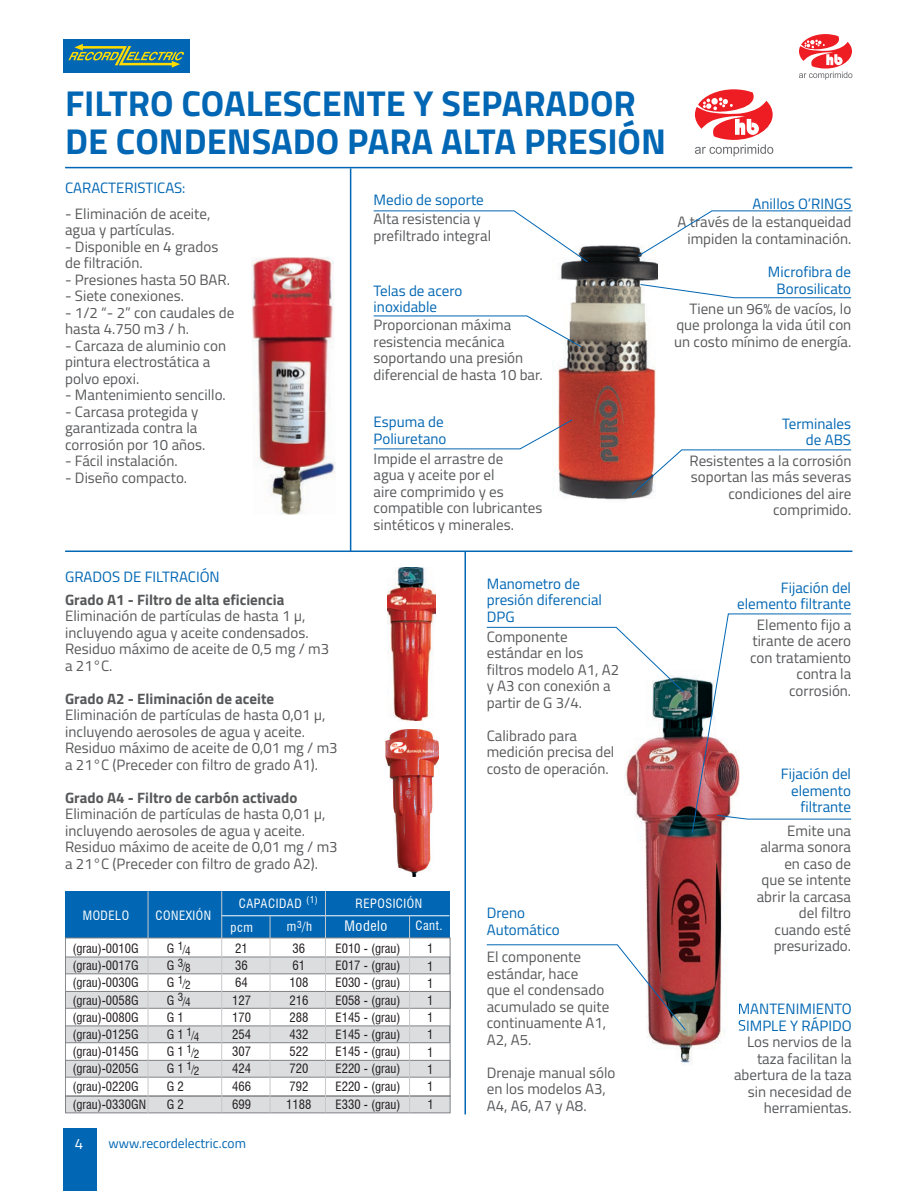
<style>
.page{position:relative;width:915px;height:1191px;background:#fff}
.page>*{position:absolute;margin:0;border:0;box-sizing:border-box;transform-origin:0 0}
.t1{font:700 36px/37.5px "Titillium";color:#0166b3}
.t2{font:15px/16.5px "Titillium";color:#57585a}
.t3{font:15px/16.5px "Titillium";color:#0166b3}
.t4{font:700 15px "Titillium";color:#57585a}
.t5{font:15px "Titillium";color:#fff}
.t6{font:condensed 14.1px "Swiss 721 BT";letter-spacing:.04em;color:#fff}
.t7{font:13.5px "Titillium";color:#0166b3}
.t8{font:condensed 12.45px/17.2px "Swiss 721 BT";color:#231f20;text-align:justify}
.t9{font:condensed 12.45px "Swiss 721 BT";letter-spacing:.04em;color:#fff}
.t10{font:condensed 10.95px/17.2px "Swiss 721 BT";color:#231f20;text-align:justify}
.s1{font-size:12.45px}
</style>
<div class="page">
<div style="left:63px;top:39px;width:126px;height:33px;background:#0166b3"></div>
<svg style="left:68px;top:44px;width:116px;height:24px"></svg>
<div style="left:63px;top:1128px;width:33px;height:63px;background:#0166b3"></div>
<hr style="left:65px;top:167px;width:787px;height:1px;background:#0166b3">
<hr style="left:65px;top:550px;width:787px;height:2px;background:#0166b3">
<hr style="left:464px;top:552px;width:2px;height:562px;background:#0166b3">
<img style="left:251px;top:257px;width:84px;height:258px">
<svg style="left:694px;top:89px;width:79px;height:67px"></svg>
<img style="left:552px;top:245px;width:105px;height:255px">
<hr style="left:350px;top:168px;width:1px;height:384px;background:#0166b3">
<svg style="left:373px;top:210px;width:215px;height:53px"></svg>
<svg style="left:637px;top:210px;width:215px;height:47px"></svg>
<svg style="left:373px;top:315px;width:208px;height:32px"></svg>
<svg style="left:373px;top:419px;width:200px;height:30px"></svg>
<svg style="left:639px;top:284px;width:212px;height:14px"></svg>
<svg style="left:630px;top:449px;width:221px;height:46px"></svg>
<img style="left:387px;top:568px;width:48px;height:153px">
<img style="left:386px;top:729px;width:52px;height:148px">
<div style="left:65px;top:891px;width:385px;height:46px;background:#0166b3"></div>
<div style="left:65px;top:957px;width:384px;height:16px;background:#dcdddf"></div>
<div style="left:65px;top:956px;width:385px;height:18px;border:1px solid #808285"></div>
<div style="left:65px;top:991px;width:385px;height:17px;background:#dcdddf"></div>
<div style="left:65px;top:991px;width:385px;height:17px;border:1px solid #808285"></div>
<div style="left:65px;top:1026px;width:384px;height:16px;background:#dcdddf"></div>
<div style="left:65px;top:1025px;width:385px;height:18px;border:1px solid #808285"></div>
<div style="left:65px;top:1060px;width:385px;height:17px;background:#dcdddf"></div>
<div style="left:65px;top:1096px;width:385px;height:16px;background:#dcdddf"></div>
<div style="left:65px;top:1060px;width:385px;height:17px;border:1px solid #808285"></div>
<div style="left:65px;top:1095px;width:385px;height:18px;border:1px solid #808285"></div>
<hr style="left:221px;top:915px;width:228px;height:1px;background:#fff">
<div style="left:65px;top:937px;width:385px;height:159px;border:1px solid #808285"></div>
<hr style="left:148px;top:891px;width:1px;height:222px;background:#c7c8ca">
<hr style="left:221px;top:891px;width:1px;height:221px;background:#c7c8ca">
<hr style="left:269px;top:916px;width:1px;height:196px;background:#c7c8ca">
<hr style="left:325px;top:891px;width:1px;height:221px;background:#c7c8ca">
<hr style="left:409px;top:915px;width:1px;height:197px;background:#c7c8ca">
<img style="left:625px;top:677px;width:119px;height:386px">
<svg style="left:738px;top:1003px;width:6px;height:11px"></svg>
<img style="left:738px;top:1016px;width:6px;height:14px">
<svg style="left:486px;top:626px;width:198px;height:67px"></svg>
<svg style="left:486px;top:944px;width:200px;height:87px"></svg>
<svg style="left:691px;top:613px;width:160px;height:221px"></svg>
<svg style="left:799px;top:34px;width:53px;height:46px"></svg>
<h1 class="t1" style="left:65px;top:83px;width:602px">FILTRO COALESCENTE Y SEPARADOR<br>DE CONDENSADO PARA ALTA PRESIÓN</h1>
<p class="t3" style="left:65px;top:179px;width:122px">CARACTERISTICAS:</p>
<p class="t3" style="left:373px;top:191px;width:112px">Medio de soporte</p>
<p class="t3" style="left:752px;top:194px;width:100px">Anillos O’RINGS</p>
<p class="t2" style="left:65px;top:204px;width:147px">- Eliminación de aceite, agua y partículas.</p>
<p class="t2" style="left:65px;top:237px;width:155px">- Disponible en 4 grados de filtración.</p>
<p class="t2" style="left:65px;top:270px;width:166px">- Presiones hasta 50 BAR.</p>
<p class="t2" style="left:65px;top:287px;width:120px">- Siete conexiones.</p>
<p class="t2" style="left:65px;top:303px;width:170px">- 1/2 “- 2” con caudales de hasta 4.750 m3 / h.</p>
<p class="t2" style="left:65px;top:336px;width:162px">- Carcaza de aluminio con pintura electrostática a polvo epoxi.</p>
<p class="t2" style="left:65px;top:386px;width:162px">- Mantenimiento sencillo.</p>
<p class="t2" style="left:65px;top:402px;width:142px">- Carcasa protegida y garantizada contra la corrosión por 10 años.</p>
<p class="t2" style="left:65px;top:452px;width:114px">- Fácil instalación.</p>
<p class="t2" style="left:65px;top:468px;width:123px">- Diseño compacto.</p>
<p class="t2" style="left:373px;top:210px;width:119px">Alta resistencia y prefiltrado integral</p>
<p class="t2" style="left:677px;top:213px;width:175px;text-align:right">A través de la estanqueidad impiden la contaminación.</p>
<p class="t3" style="left:767px;top:263px;width:85px;text-align:center">Microfibra de<br>Borosilicato</p>
<p class="t3" style="left:373px;top:281px;width:90px">Telas de acero inoxidable</p>
<p class="t2" style="left:674px;top:299px;width:178px;text-align:justify;text-indent:15px">Tiene un 96% de vacíos, lo que prolonga la vida útil con un costo mínimo de energía.</p>
<p class="t2" style="left:373px;top:316px;width:170px">Proporcionan máxima resistencia mecánica soportando una presión diferencial de hasta 10 bar.</p>
<p class="t3" style="left:373px;top:413px;width:74px">Espuma de<br>Poliuretano</p>
<p class="t3" style="left:782px;top:415px;width:70px;text-align:right">Terminales de ABS</p>
<p class="t2" style="left:373px;top:449px;width:170px">Impide el arrastre de<br>agua y aceite por el<br>aire comprimido y es compatible con lubricantes sintéticos y minerales.</p>
<p class="t2" style="left:689px;top:451px;width:163px;text-align:right">Resistentes a la corrosión soportan las más severas condiciones del aire comprimido.</p>
<p class="t3" style="left:65px;top:568px;width:156px">GRADOS DE FILTRACIÓN</p>
<p class="t4" style="left:65px;top:588px;width:221px">Grado A1 - Filtro de alta eficiencia</p>
<p class="t2" style="left:65px;top:607px;width:265px">Eliminación de partículas de hasta 1 µ, incluyendo agua y aceite condensados.<br>Residuo máximo de aceite de 0,5 mg / m3 a 21°C.</p>
<p class="t4" style="left:65px;top:687px;width:210px">Grado A2 - Eliminación de aceite</p>
<p class="t2" style="left:65px;top:706px;width:274px">Eliminación de partículas de hasta 0,01 µ, incluyendo aerosoles de agua y aceite.<br>Residuo máximo de aceite de 0,01 mg / m3 a 21°C (Preceder con filtro de grado A1).</p>
<p class="t4" style="left:65px;top:786px;width:234px">Grado A4 - Filtro de carbón activado</p>
<p class="t2" style="left:65px;top:805px;width:274px">Eliminación de partículas de hasta 0,01 µ, incluyendo aerosoles de agua y aceite.<br>Residuo máximo de aceite de 0,01 mg / m3 a 21°C (Preceder con filtro de grado A2).</p>
<p class="t9" style="left:83px;top:907px;width:48px">MODELO</p>
<p class="t9" style="left:155px;top:908px;width:57px">CONEXIÓN</p>
<p class="t9" style="left:239px;top:896px;width:81px">CAPACIDAD <sup>(1)</sup></p>
<p class="t9" style="left:355px;top:896px;width:68px">REPOSICIÓN</p>
<p class="t9" style="left:230px;top:920px;width:24px">pcm</p>
<p class="t9" style="left:287px;top:919px;width:27px">m<sup>3</sup>/h</p>
<p class="t6" style="left:344px;top:917px;width:45px">Modelo</p>
<p class="t9" style="left:415px;top:918px;width:29px">Cant.</p>
<p class="t10" style="left:167px;top:940px;width:25px"><span class="s1">G</span> 1/4<br><span class="s1">G</span> 3/8<br><span class="s1">G</span> 1/2<br><span class="s1">G</span> 3/4</p>
<p class="t8" style="left:167px;top:1008px;width:18px">G 1</p>
<p class="t10" style="left:167px;top:1026px;width:34px"><span class="s1">G 1</span> 1/4<br><span class="s1">G 1</span> 1/2<br><span class="s1">G 1</span> 1/2</p>
<p class="t8" style="left:167px;top:1077px;width:18px;line-height:18px">G 2<br>G 2</p>
<p class="t8" style="left:72px;top:939px;width:68px">(grau)-0010G (grau)-0017G (grau)-0030G (grau)-0058G (grau)-0080G (grau)-0125G (grau)-0145G (grau)-0205G (grau)-0220G</p>
<p class="t8" style="left:232px;top:939px;width:20px;text-align:left">21<br>36<br>64<br>127<br>170<br>254<br>307<br>424<br>466</p>
<p class="t8" style="left:289px;top:939px;width:20px;text-align:left">36<br>61<br>108<br>216<br>288<br>432<br>522<br>720<br>792</p>
<p class="t8" style="left:335px;top:939px;width:66px">E010 - (grau)<br>E017 - (grau)<br>E030 - (grau)<br>E058 - (grau)<br>E145 - (grau)<br>E145 - (grau)<br>E145 - (grau)<br>E220 - (grau)<br>E220 - (grau)</p>
<p class="t8" style="left:427px;top:940px;width:8px">1<br>1<br>1<br>1<br>1<br>1<br>1<br>1<br>1</p>
<p class="t8" style="left:72px;top:1095px;width:75px">(grau)-0330GN</p>
<p class="t8" style="left:232px;top:1095px;width:20px">699</p>
<p class="t8" style="left:286px;top:1095px;width:27px">1188</p>
<p class="t8" style="left:335px;top:1095px;width:66px">E330 - (grau)</p>
<p class="t8" style="left:427px;top:1095px;width:8px">1</p>
<p class="t5" style="left:75px;top:1132px;width:10px">4</p>
<p class="t7" style="left:108px;top:1133px;width:139px">www.recordelectric.com</p>
<p class="t3" style="left:486px;top:574px;width:117px">Manometro de presión diferencial<br>DPG</p>
<p class="t2" style="left:486px;top:627px;width:134px">Componente estándar en los filtros modelo A1, A2 y A3 con conexión a partir de G 3/4.</p>
<p class="t2" style="left:486px;top:726px;width:129px">Calibrado para medición precisa del costo de operación.</p>
<p class="t3" style="left:486px;top:904px;width:75px">Dreno<br>Automático</p>
<p class="t2" style="left:486px;top:948px;width:124px">El componente estándar, hace<br>que el condensado acumulado se quite continuamente A1,<br>A2, A5.</p>
<p class="t2" style="left:486px;top:1063px;width:130px">Drenaje manual sólo en los modelos A3,<br>A4, A6, A7 y A8.</p>
<p class="t3" style="left:737px;top:579px;width:115px;text-align:right">Fijación del elemento filtrante</p>
<p class="t2" style="left:749px;top:615px;width:103px;text-align:right">Elemento fijo a tirante de acero con tratamiento contra la corrosión.</p>
<p class="t3" style="left:780px;top:765px;width:72px;text-align:right">Fijación del elemento filtrante</p>
<p class="t2" style="left:756px;top:821px;width:96px;text-align:right">Emite una alarma sonora en caso de<br>que se intente abrir la carcasa del filtro cuando esté presurizado.</p>
<p class="t3" style="left:737px;top:999px;width:115px">MANTENIMIENTO<br>SIMPLE Y RÁPIDO</p>
<p class="t2" style="left:733px;top:1032px;width:119px;text-align:right">Los nervios de la taza facilitan la abertura de la taza sin necesidad de herramientas.</p>
</div>
